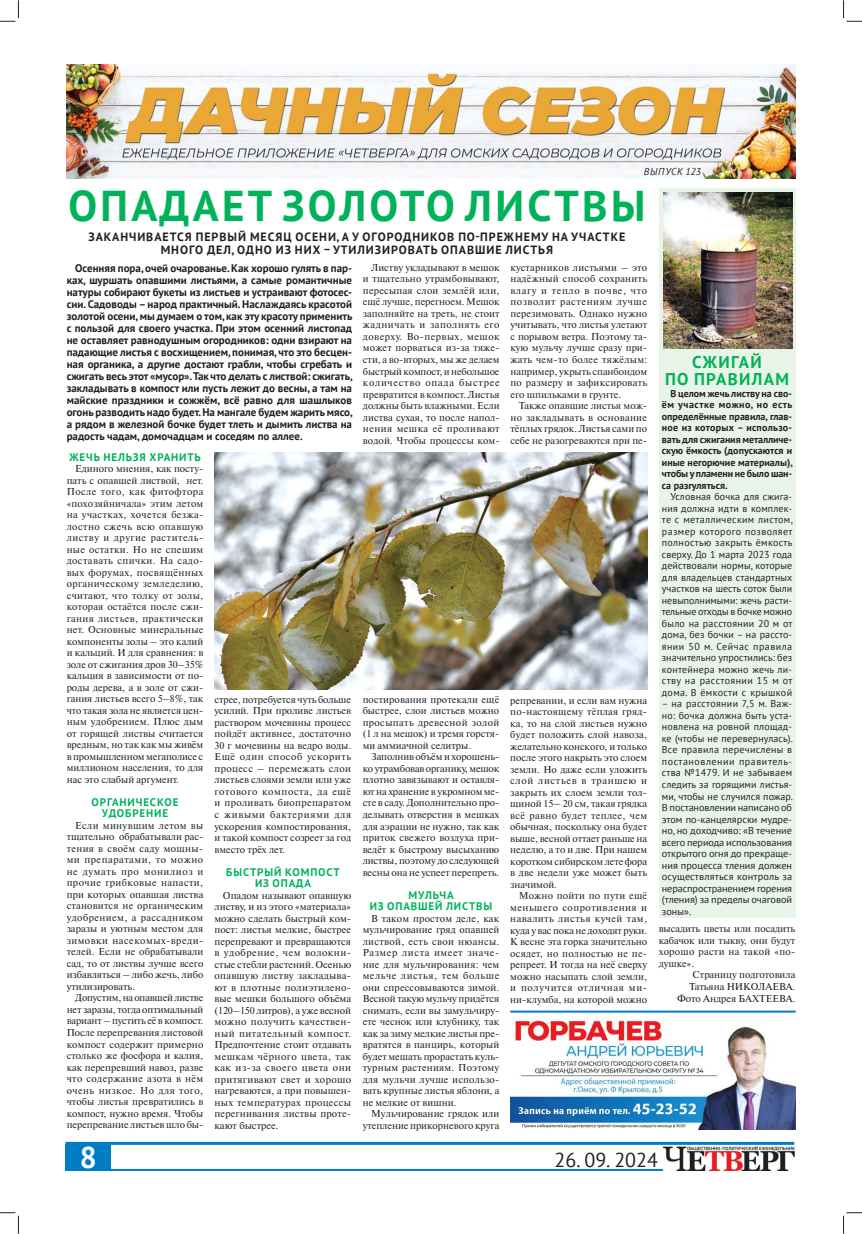
<style>
.page{position:relative;width:862px;height:1234px;background:#fff}
.page>*{position:absolute;margin:0;border:0;box-sizing:border-box;transform-origin:0 0}
.t1{font:700 43px "PT Sans";letter-spacing:.08em;color:#00b259}
.t2{font:700 30px "PT Sans";color:#fff}
.t3{font:20px "PT Sans";color:#231f20}
.t4{font:700 17px/17px "PT Sans";letter-spacing:.08em;color:#00b259;text-align:center}
.t5{font:700 12px/13px "PT Sans";letter-spacing:.08em;color:#231f20;text-align:center}
.t6{font:700 11px/12px "PT Sans";color:#231f20;text-align:justify}
.t7{font:700 11px/11.5px "PT Sans";letter-spacing:.08em;color:#00b259;text-align:center}
.t8{font:10px/11.5px "Newton C";color:#231f20;text-align:justify}
.t9{font:10px/11.5px "PT Sans";letter-spacing:.01em;color:#231f20;text-align:justify}
.t10{font:700 10px/11.5px "PT Sans";letter-spacing:-.005em;color:#231f20;text-align:justify}
.t11{font:italic 10px "PT Sans";letter-spacing:.075em;color:#231f20}
</style>
<div class="page">
<div style="left:658px;top:188px;width:137px;height:729px;background:#e9f4e9"></div>
<img style="left:663px;top:192px;width:129px;height:156px">
<img style="left:214px;top:452px;width:433px;height:237px">
<div style="left:65px;top:1144px;width:46px;height:26px;background:#007dc5"></div>
<hr style="left:101px;top:1168px;width:562px;height:2px;background:#007dc5">
<hr style="left:65px;top:1141px;width:729px;height:3px;background:#007dc5">
<img style="left:663px;top:1146px;width:131px;height:24px">
<img style="left:67px;top:65px;width:728px;height:113px">
<img style="left:510px;top:1015px;width:285px;height:114px">
<hr style="left:510px;top:1010px;width:285px;height:2px;background:#007dc5">
<svg style="left:0;top:0;width:19px;height:22px"></svg>
<svg style="left:0;top:1212px;width:19px;height:21px"></svg>
<svg style="left:843px;top:0;width:19px;height:22px"></svg>
<svg style="left:843px;top:1212px;width:19px;height:21px"></svg>
<p class="t11" style="left:644px;top:165px;width:58px">ВЫПУСК 123</p>
<h1 class="t1" style="left:68px;top:177px;width:578px">ОПАДАЕТ ЗОЛОТО ЛИСТВЫ</h1>
<p class="t5" style="left:88px;top:230px;width:538px">ЗАКАНЧИВАЕТСЯ ПЕРВЫЙ МЕСЯЦ ОСЕНИ, А У ОГОРОДНИКОВ ПО-ПРЕЖНЕМУ НА УЧАСТКЕ<br>МНОГО ДЕЛ, ОДНО ИЗ НИХ –УТИЛИЗИРОВАТЬ ОПАВШИЕ ЛИСТЬЯ</p>
<p class="t6" style="left:67px;top:261px;width:288px;text-indent:8px">Осенняя пора, очей очарованье. Как хорошо гулять в пар&shy;ках, шуршать опавшими листьями, а самые романтичные натуры собирают букеты из листьев и устраивают фотосес&shy;сии. Садоводы – народ практичный. Наслаждаясь красотой золотой осени, мы думаем о том, как эту красоту применить с пользой для своего участка. При этом осенний листопад не оставляет равнодушным огородников: одни взирают на падающие листья с восхищением, понимая, что это бесцен&shy;ная органика, а другие достают грабли, чтобы сгребать и сжигать весь этот «мусор». Так что делать с листвой: сжигать, закладывать в компост или пусть лежит до весны, а там на майские праздники и сожжём, всё равно для шашлыков огонь разводить надо будет. На мангале будем жарить мясо, а рядом в железной бочке будет тлеть и дымить листва на радость чадам, домочадцам и соседям по аллее.</p>
<p class="t8" style="left:363px;top:263px;width:138px;text-indent:9px">Листву укладывают в мешок и тщательно утрамбовывают, пересыпая слои землёй или, ещё лучше, перегноем. Мешок заполняйте на треть, не стоит жадничать и заполнять его доверху. Во-первых, мешок может порваться из-за тяже&shy;сти, а во-вторых, мы же делаем быстрый компост, и небольшое количество опада быстрее превратится в компост. Листья должны быть влажными. Если листва сухая, то после напол&shy;нения мешка её проливают водой. Чтобы процессы ком-</p>
<p class="t8" style="left:510px;top:263px;width:138px">кустарников листьями – это надёжный способ сохранить влагу и тепло в почве, что позволит растениям лучше перезимовать. Однако нужно учитывать, что листья улетают с порывом ветра. Поэтому та&shy;кую мульчу лучше сразу при&shy;жать чем-то более тяжёлым: например, укрыть спанбондом по размеру и зафиксировать его шпильками в грунте.</p>
<p class="t8" style="left:510px;top:401px;width:138px;text-indent:9px">Также опавшие листья мож&shy;но закладывать в основание тёплых грядок. Листья сами по себе не разогреваются при пе-</p>
<p class="t7" style="left:70px;top:450px;width:133px">ЖЕЧЬ НЕЛЬЗЯ ХРАНИТЬ</p>
<p class="t8" style="left:67px;top:464px;width:138px;text-indent:9px">Единого мнения, как посту&shy;пать с опавшей листвой, нет.<br>После того, как фитофтора «похозяйничала» этим летом на участках, хочется безжа&shy;лостно сжечь всю опавшую листву и другие раститель&shy;ные остатки. Но не спешим доставать спички. На садо&shy;вых форумах, посвящённых органическому земледелию, считают, что толку от золы, которая остаётся после сжи&shy;гания листьев, практически нет. Основные минеральные компоненты золы – это калий и кальций. И для сравнения: в золе от сжигания дров 30–35% кальция в зависимости от по&shy;роды дерева, а в золе от сжи&shy;гания листьев всего 5–8%, так что такая зола не является цен&shy;ным удобрением. Плюс дым от горящей листвы считается вредным, но так как мы живём в промышленном мегаполисе с миллионом населения, то для нас это слабый аргумент.</p>
<p class="t7" style="left:92px;top:795px;width:88px">ОРГАНИЧЕСКОЕ<br>УДОБРЕНИЕ</p>
<p class="t8" style="left:67px;top:820px;width:138px;text-indent:9px">Если минувшим летом вы тщательно обрабатывали рас&shy;тения в своём саду мощны&shy;ми препаратами, то можно не думать про монилиоз и прочие грибковые напасти, при которых опавшая листва становится не органическим удобрением, а рассадником заразы и уютным местом для зимовки насекомых-вреди&shy;телей. Если не обрабатывали сад, то от листвы лучше всего избавляться – либо жечь, либо утилизировать.</p>
<p class="t8" style="left:67px;top:993px;width:138px;text-indent:9px">Допустим, на опавшей листве нет заразы, тогда оптимальный вариант – пустить её в компост.<br>После перепревания листовой компост содержит примерно столько же фосфора и калия, как перепревший навоз, разве что содержание азота в нём очень низкое. Но для того, чтобы листья превратились в компост, нужно время. Чтобы перепревание листьев шло бы-</p>
<p class="t8" style="left:214px;top:694px;width:138px">стрее, потребуется чуть больше усилий. При проливе листьев раствором мочевины процесс пойдёт активнее, достаточно 30 г мочевины на ведро воды.<br>Ещё один способ ускорить процесс – перемежать слои листьев слоями земли или уже готового компоста, да ещё и проливать биопрепаратом с живыми бактериями для ускорения компостирования, и такой компост созреет за год вместо трёх лет.</p>
<p class="t7" style="left:226px;top:865px;width:115px">БЫСТРЫЙ КОМПОСТ<br>ИЗ ОПАДА</p>
<p class="t8" style="left:214px;top:890px;width:138px;text-indent:9px">Опадом называют опавшую листву, и из этого «материала» можно сделать быстрый ком&shy;пост: листья мелкие, быстрее перепревают и превращаются в удобрение, чем волокни&shy;стые стебли растений. Осенью опавшую листву закладыва&shy;ют в плотные полиэтилено&shy;вые мешки большого объёма (120–150 литров), а уже весной можно получить качествен&shy;ный питательный компост.<br>Предпочтение стоит отдавать мешкам чёрного цвета, так как из-за своего цвета они притягивают свет и хорошо нагреваются, а при повышен&shy;ных температурах процессы перегнивания листвы проте&shy;кают быстрее.</p>
<p class="t8" style="left:363px;top:694px;width:138px">постирования протекали ещё быстрее, слои листьев можно просыпать древесной золой (1 л на мешок) и тремя горстя&shy;ми аммиачной селитры.</p>
<p class="t8" style="left:363px;top:752px;width:138px;text-indent:9px">Заполнив объём и хорошень&shy;ко утрамбовав органику, мешок плотно завязывают и оставля&shy;ют на хранение в укромном ме&shy;сте в саду. Дополнительно про&shy;делывать отверстия в мешках для аэрации не нужно, так как приток свежего воздуха при&shy;ведёт к быстрому высыханию листвы, поэтому до следующей весны она не успеет перепреть.</p>
<p class="t7" style="left:370px;top:888px;width:124px">МУЛЬЧА<br>ИЗ ОПАВШЕЙ ЛИСТВЫ</p>
<p class="t8" style="left:363px;top:913px;width:138px;text-indent:9px">В таком простом деле, как мульчирование гряд опавшей листвой, есть свои нюансы.<br>Размер листа имеет значе&shy;ние для мульчирования: чем мельче листья, тем больше они спрессовываются зимой.<br>Весной такую мульчу придётся снимать, если вы замульчиру&shy;ете чеснок или клубнику, так как за зиму мелкие листья пре&shy;вратятся в панцирь, который будет мешать прорастать куль&shy;турным растениям. Поэтому для мульчи лучше использо&shy;вать крупные листья яблони, а не мелкие от вишни.</p>
<p class="t8" style="left:363px;top:1108px;width:138px;text-align:right">Мульчирование грядок или утепление прикорневого круга</p>
<p class="t8" style="left:510px;top:695px;width:138px">репревании, и если вам нужна по-настоящему тёплая гряд&shy;ка, то на слой листьев нужно будет положить слой навоза, желательно конского, и только после этого накрыть это слоем земли. Но даже если уложить слой листьев в траншею и закрыть их слоем земли тол&shy;щиной 15– 20 см, такая грядка всё равно будет теплее, чем обычная, поскольку она будет выше, весной оттает раньше на неделю, а то и две. При нашем коротком сибирском лете фора в две недели уже может быть значимой.</p>
<p class="t8" style="left:510px;top:890px;width:138px;text-indent:9px">Можно пойти по пути ещё меньшего сопротивления и навалить листья кучей там, куда у вас пока не доходят руки.<br>К весне эта горка значительно осядет, но полностью не пе&shy;репреет. И тогда на неё сверху можно насыпать слой земли, и получится отличная ми&shy;ни-клумба, на которой можно</p>
<h3 class="t4" style="left:665px;top:353px;width:125px">СЖИГАЙ<br>ПО ПРАВИЛАМ</h3>
<p class="t10" style="left:662px;top:387px;width:132px;text-indent:9px">В целом жечь листву на сво&shy;ём участке можно, но есть определённые правила, глав&shy;ное из которых – использо&shy;вать для сжигания металличе&shy;скую ёмкость (допускаются и иные негорючие материалы), чтобы упламени не было шан&shy;са разгуляться.</p>
<p class="t9" style="left:662px;top:490px;width:133px;text-indent:9px">Условная бочка для сжига&shy;ния должна идти в комплек&shy;те с металлическим листом, размер которого позволяет полностью закрыть ёмкость сверху. До 1 марта 2023 года действовали нормы, которые для владельцев стандартных участков на шесть соток были невыполнимыми: жечь расти&shy;тельные отходы в бочке можно было на расстоянии 20 м от дома, без бочки – на рассто&shy;янии 50 м. Сейчас правила значительно упростились: без контейнера можно жечь ли&shy;ству на расстоянии 15 м от дома. В ёмкости с крышкой</p>
<p class="t9" style="left:662px;top:697px;width:133px">– на расстоянии 7,5 м. Важ&shy;но: бочка должна быть уста&shy;новлена на ровной площад&shy;ке (чтобы не перевернулась).<br>Все правила перечислены в постановлении правитель&shy;ства №1479. И не забываем следить за горящими листья&shy;ми, чтобы не случился пожар.<br>В постановлении написано об этом по-канцелярски мудре&shy;но, но доходчиво: «В течение всего периода использования открытого огня до прекраще&shy;ния процесса тления должен осуществляться контроль за нераспространением горения (тления) за пределы очаговой зоны».</p>
<p class="t8" style="left:658px;top:924px;width:138px">высадить цветы или посадить кабачок или тыкву, они будут хорошо расти на такой «по&shy;душке».</p>
<p class="t8" style="left:677px;top:970px;width:120px;text-align:right">Страницу подготовила<br>Татьяна НИКОЛАЕВА.<br>Фото Андрея БАХТЕЕВА.</p>
<h2 class="t2" style="left:80px;top:1136px;width:19px">8</h2>
<h3 class="t3" style="left:554px;top:1146px;width:105px">26. 09. 2024</h3>
</div>
